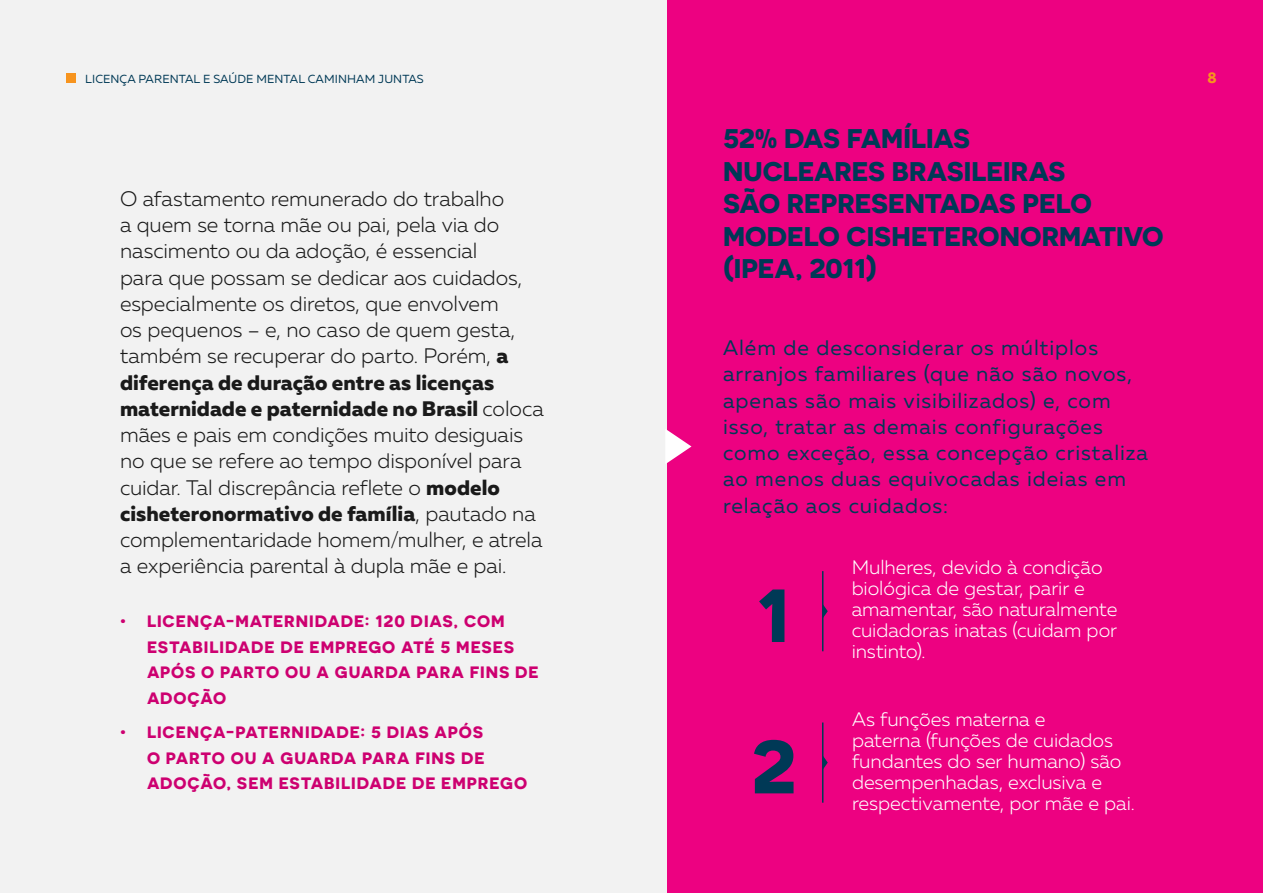
<style>
.page{position:relative;width:1263px;height:893px;background:#f2f2f2}
.page>*{position:absolute;margin:0;border:0;box-sizing:border-box;transform-origin:0 0}
.t1{font:700 75px "Novecentosanswide";color:#003956}
.t2{font:700 27px/32.4px "Novecentosanswide";letter-spacing:-.005em;color:#003956}
.t3{font:300 21px/26.2px "Muller";letter-spacing:-.005em;color:#1a1a1a}
.t4{font:21px/26.2px "Muller";letter-spacing:.045em;color:#003956}
.t5{font:300 19.5px/21px "Muller";letter-spacing:-.005em;color:#fff}
.t6{font:700 16.5px/25.5px "Novecentosanswide";letter-spacing:.045em;color:#cd0070}
.t7{font:700 15px "Novecentosanswide";color:#f7941e}
.t8{font:11.7px "Muller";letter-spacing:.01em;color:#003956}
.s1{font-weight:800}
</style>
<div class="page">
<div style="left:668px;top:0;width:595px;height:893px;background:#ed0181"></div>
<svg style="left:666px;top:429px;width:25px;height:35px"></svg>
<hr style="left:822px;top:571px;width:1px;height:80px;background:#003956">
<svg style="left:823px;top:604px;width:5px;height:14px"></svg>
<hr style="left:822px;top:722px;width:1px;height:81px;background:#003956">
<svg style="left:823px;top:755px;width:5px;height:15px"></svg>
<div style="left:66px;top:74px;width:9px;height:9px;background:#f7941e"></div>
<p class="t8" style="left:85px;top:72px;width:340px">LICENÇA PARENTAL E SAÚDE MENTAL CAMINHAM JUNTAS</p>
<p class="t7" style="left:1208px;top:68px;width:11px">8</p>
<p class="t2" style="left:723px;top:122px;width:442px">52% DAS FAMÍLIAS<br>NUCLEARES BRASILEIRAS<br>SÃO REPRESENTADAS PELO<br>MODELO CISHETERONORMATIVO (IPEA, 2011)</p>
<p class="t3" style="left:120px;top:185px;width:425px">O afastamento remunerado do trabalho<br>a quem se torna mãe ou pai, pela via do nascimento ou da adoção, é essencial<br>para que possam se dedicar aos cuidados, especialmente os diretos, que envolvem<br>os pequenos – e, no caso de quem gesta, também se recuperar do parto. Porém, <span class="s1">a diferença de duração entre as licenças maternidade e paternidade no Brasil</span> coloca mães e pais em condições muito desiguais no que se refere ao tempo disponível para cuidar. Tal discrepância reflete o <span class="s1">modelo cisheteronormativo de família</span>, pautado na complementaridade homem/mulher, e atrela a experiência parental à dupla mãe e pai.</p>
<p class="t6" style="left:147px;top:608px;width:393px;text-indent:-27px">• LICENÇA-MATERNIDADE: 120 DIAS, COM<br>ESTABILIDADE DE EMPREGO ATÉ 5 MESES<br>APÓS O PARTO OU A GUARDA PARA FINS DE<br>ADOÇÃO</p>
<p class="t6" style="left:147px;top:719px;width:382px;text-indent:-27px">• LICENÇA-PATERNIDADE: 5 DIAS APÓS<br>O PARTO OU A GUARDA PARA FINS DE<br>ADOÇÃO, SEM ESTABILIDADE DE EMPREGO</p>
<p class="t4" style="left:723px;top:334px;width:426px">Além de desconsiderar os múltiplos arranjos familiares (que não são novos, apenas são mais visibilizados) e, com isso, tratar as demais configurações como exceção, essa concepção cristaliza ao menos duas equivocadas ideias em relação aos cuidados:</p>
<p class="t5" style="left:852px;top:557px;width:267px">Mulheres, devido à condição biológica de gestar, parir e amamentar, são naturalmente cuidadoras inatas (cuidam por</p>
<h1 class="t1" style="left:756px;top:569px;width:37px">1</h1>
<p class="t5" style="left:852px;top:641px;width:75px">instinto).</p>
<p class="t5" style="left:852px;top:708px;width:271px">As funções materna e<br>paterna (funções de cuidados fundantes do ser humano) são desempenhadas, exclusiva e</p>
<h1 class="t1" style="left:751px;top:720px;width:47px">2</h1>
<p class="t5" style="left:852px;top:792px;width:284px">respectivamente, por mãe e pai.</p>
</div>
